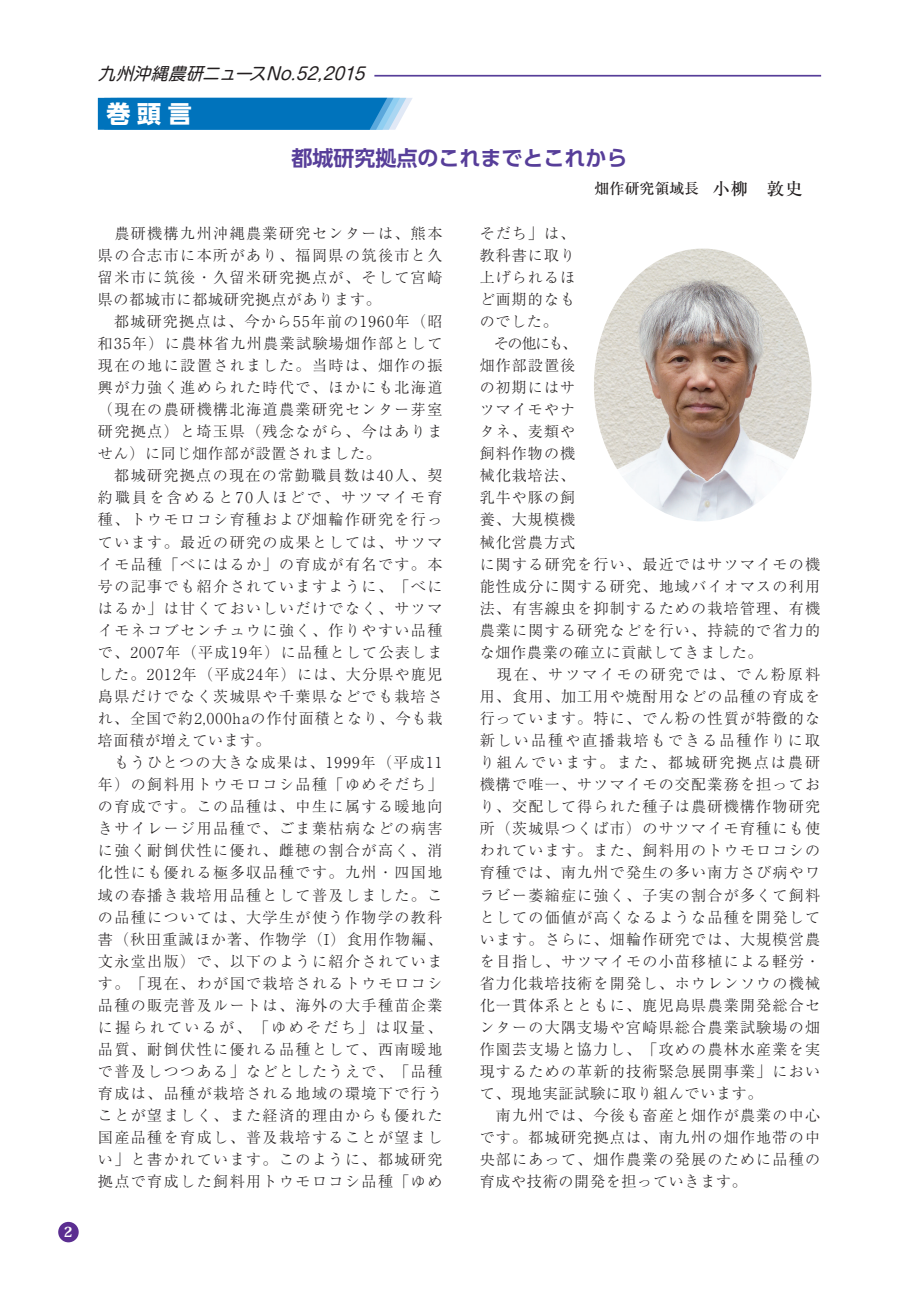
<style>
.page{position:relative;width:919px;height:1289px;background:#fff}
.page>*{position:absolute;margin:0;border:0;box-sizing:border-box;transform-origin:0 0}
.t1{font:700 24px "UD Shin Go Pro";color:#fff}
.t2{font:700 21px "UD Shin Go Pro De";color:#573e99}
.t3{font:italic 16.95px "Shin M Go Pr 6 N";color:#231f20}
.t4{font:300 15px/22px "Ryumin Pr 6";letter-spacing:.085em;color:#231f20}
.t5{font:500 14.85px "Ryumin Pr 6";color:#231f20}
.t6{font:800 13.8px "Koz Min Pro";color:#fff}
.s1{font-size:16.95px}
</style>
<div class="page">
<svg style="left:98px;top:98px;width:314px;height:32px;background:#137ec1"></svg>
<hr style="left:374px;top:75px;width:447px;height:2px;background:#573e99">
<img style="left:594px;top:248px;width:217px;height:273px">
<div style="left:58px;top:1221px;width:21px;height:21px;background:#5b2e91;border-radius:50%"></div>
<p class="t6" style="left:64px;top:1221px;width:10px">2</p>
<p class="t3" style="left:98px;top:60px;width:274px">九州沖縄農研ニュースNo.52,2015</p>
<h1 class="t1" style="left:106px;top:94px;width:87px">巻頭言</h1>
<h2 class="t2" style="left:291px;top:141px;width:338px">都城研究拠点のこれまでとこれから</h2>
<p class="t5" style="left:594px;top:177px;width:209px">畑作研究領域長 <span class="s1">小柳　敦史</span></p>
<p class="t4" style="left:98px;top:221px;width:346px">　農研機構九州沖縄農業研究センターは、熊本県の合志市に本所があり、福岡県の筑後市と久留米市に筑後・久留米研究拠点が、そして宮崎県の都城市に都城研究拠点があります。<br>　都城研究拠点は、今から55年前の1960年（昭和35年）に農林省九州農業試験場畑作部として現在の地に設置されました。当時は、畑作の振興が力強く進められた時代で、ほかにも北海道（現在の農研機構北海道農業研究センター芽室研究拠点）と埼玉県（残念ながら、今はありません）に同じ畑作部が設置されました。<br>　都城研究拠点の現在の常勤職員数は40人、契約職員を含めると70人ほどで、サツマイモ育種、トウモロコシ育種および畑輪作研究を行っています。最近の研究の成果としては、サツマイモ品種「べにはるか」の育成が有名です。本号の記事でも紹介されていますように、「べにはるか」は甘くておいしいだけでなく、サツマイモネコブセンチュウに強く、作りやすい品種で、2007年（平成19年）に品種として公表しました。2012年（平成24年）には、大分県や鹿児島県だけでなく茨城県や千葉県などでも栽培され、全国で約2,000haの作付面積となり、今も栽培面積が増えています。<br>　もうひとつの大きな成果は、1999年（平成11年）の飼料用トウモロコシ品種「ゆめそだち」の育成です。この品種は、中生に属する暖地向きサイレージ用品種で、ごま葉枯病などの病害に強く耐倒伏性に優れ、雌穂の割合が高く、消化性にも優れる極多収品種です。九州・四国地域の春播き栽培用品種として普及しました。この品種については、大学生が使う作物学の教科書（秋田重誠ほか著、作物学（I）食用作物編、文永堂出版）で、以下のように紹介されています。「現在、わが国で栽培されるトウモロコシ品種の販売普及ルートは、海外の大手種苗企業に握られているが、「ゆめそだち」は収量、品質、耐倒伏性に優れる品種として、西南暖地で普及しつつある」などとしたうえで、「品種育成は、品種が栽培される地域の環境下で行うことが望ましく、また経済的理由からも優れた国産品種を育成し、普及栽培することが望ましい」と書かれています。このように、都城研究拠点で育成した飼料用トウモロコシ品種「ゆめ</p>
<p class="t4" style="left:479px;top:221px;width:342px">そだち」は、<br>教科書に取り<br>上げられるほ<br>ど画期的なも<br>のでした。<br>　その他にも、<br>畑作部設置後<br>の初期にはサ<br>ツマイモやナ<br>タネ、麦類や<br>飼料作物の機<br>械化栽培法、<br>乳牛や豚の飼<br>養、大規模機<br>械化営農方式<br>に関する研究を行い、最近ではサツマイモの機能性成分に関する研究、地域バイオマスの利用法、有害線虫を抑制するための栽培管理、有機農業に関する研究などを行い、持続的で省力的な畑作農業の確立に貢献してきました。<br>　現在、サツマイモの研究では、でん粉原料用、食用、加工用や焼酎用などの品種の育成を行っています。特に、でん粉の性質が特徴的な新しい品種や直播栽培もできる品種作りに取り組んでいます。また、都城研究拠点は農研機構で唯一、サツマイモの交配業務を担っており、交配して得られた種子は農研機構作物研究所（茨城県つくば市）のサツマイモ育種にも使われています。また、飼料用のトウモロコシの育種では、南九州で発生の多い南方さび病やワラビー萎縮症に強く、子実の割合が多くて飼料としての価値が高くなるような品種を開発しています。さらに、畑輪作研究では、大規模営農を目指し、サツマイモの小苗移植による軽労・省力化栽培技術を開発し、ホウレンソウの機械化一貫体系とともに、鹿児島県農業開発総合センターの大隅支場や宮崎県総合農業試験場の畑作園芸支場と協力し、「攻めの農林水産業を実現するための革新的技術緊急展開事業」において、現地実証試験に取り組んでいます。<br>　南九州では、今後も畜産と畑作が農業の中心です。都城研究拠点は、南九州の畑作地帯の中央部にあって、畑作農業の発展のために品種の育成や技術の開発を担っていきます。</p>
</div>
